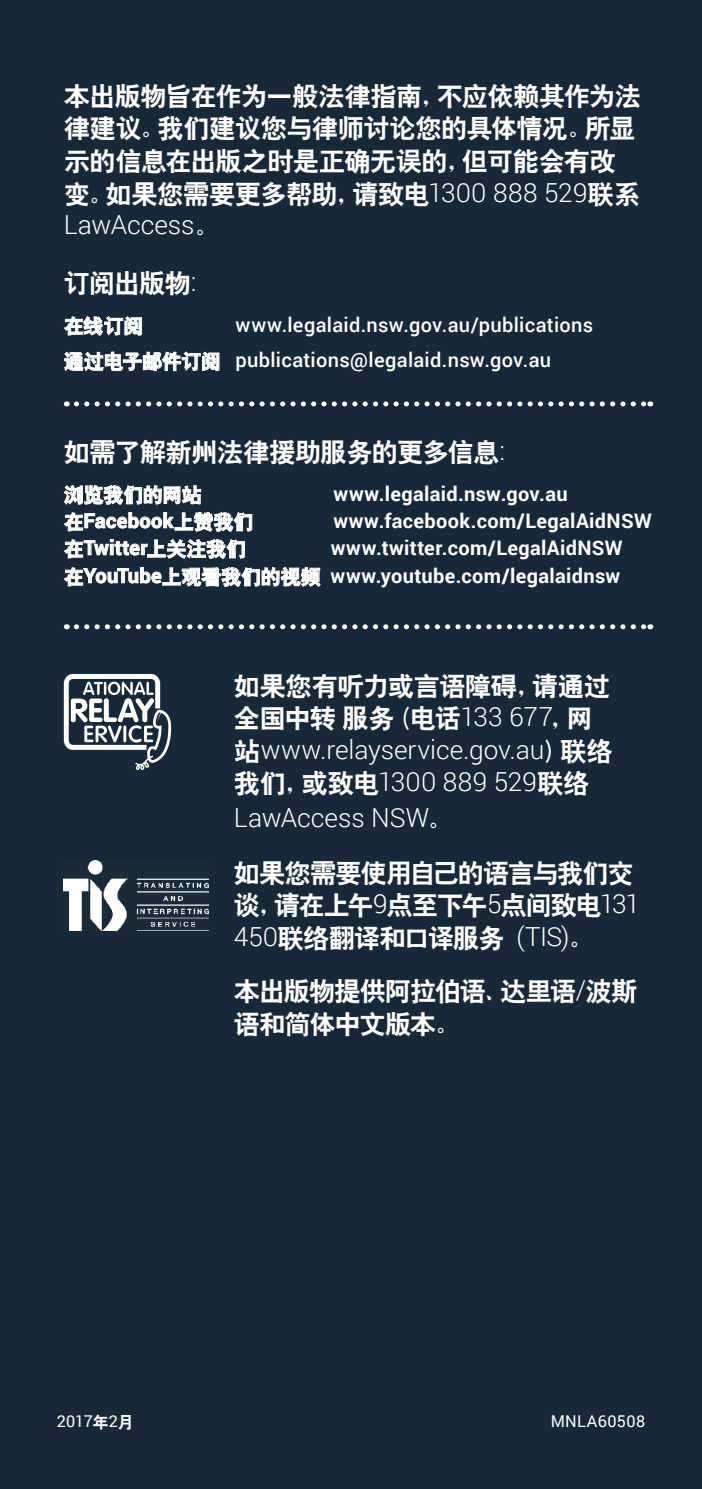
<style>
.page{position:relative;width:702px;height:1489px;background:#fff}
.page>*{position:absolute;margin:0;border:0;box-sizing:border-box;transform-origin:0 0}
.t1{font:26.25px/32.5px "Heiti CSEG";letter-spacing:-.03em;color:#fff}
.t2{font:300 26.25px/32.5px "Roboto";color:#fff}
.t3{font:700 20px/28px "Roboto";letter-spacing:.015em;color:#fff;text-align:right}
.t4{font:500 20px/35.5px "Roboto";letter-spacing:.015em;color:#fff}
.t5{font:20px "Heiti CSEG";letter-spacing:-.02em;color:#fff}
.t6{font:16.25px "Roboto";letter-spacing:.015em;color:#fff}
.s1{font-family:"Roboto";font-weight:300}
.s2{font-family:"Heiti CSEG";font-weight:400}
.s3{font-family:"Heiti CSEG"}
</style>
<div class="page">
<div style="left:0;top:0;width:702px;height:1488px;background:#172938"></div>
<svg style="left:76px;top:401px;width:574px;height:5px"></svg>
<svg style="left:76px;top:624px;width:574px;height:5px"></svg>
<svg style="left:64px;top:316px;width:78px;height:20px"></svg>
<svg style="left:64px;top:351px;width:155px;height:20px"></svg>
<svg style="left:64px;top:484px;width:188px;height:48px"></svg>
<svg style="left:64px;top:539px;width:181px;height:20px"></svg>
<svg style="left:64px;top:566px;width:257px;height:21px"></svg>
<svg style="left:64px;top:674px;width:108px;height:96px"></svg>
<img style="left:64px;top:860px;width:144px;height:70px">
<p class="t1" style="left:64px;top:80px;width:578px">本出版物旨在作为一般法律指南，不应依赖其作为法律建议。我们建议您与律师讨论您的具体情况。所显示的信息在出版之时是正确无误的，但可能会有改变。如果您需要更多帮助，请致电<span class="s1">1300 888 529</span>联系<br><span class="s1">LawAccess</span>。</p>
<p class="t1" style="left:64px;top:266px;width:134px">订阅出版物<span class="s1">:</span></p>
<p class="t5" style="left:64px;top:316px;width:81px">在线订阅</p>
<p class="t4" style="left:64px;top:306px;width:531px;text-indent:172px">www.legalaid.nsw.gov.au/publications<span class="s2">通过电子邮件订阅</span> publications@legalaid.nsw.gov.au</p>
<p class="t1" style="left:64px;top:435px;width:442px">如需了解新州法律援助服务的更多信息<span class="s1">:</span></p>
<p class="t5" style="left:64px;top:485px;width:139px">浏览我们的网站</p>
<p class="t3" style="left:333px;top:479px;width:235px">www.legalaid.nsw.gov.au</p>
<p class="t3" style="left:64px;top:506px;width:191px"><span class="s2">在</span>Facebook<span class="s2">上赞我们</span></p>
<p class="t3" style="left:333px;top:506px;width:319px">www.facebook.com/LegalAidNSW</p>
<p class="t3" style="left:64px;top:533px;width:184px"><span class="s2">在</span>Twitter<span class="s2">上关注我们</span></p>
<p class="t3" style="left:64px;top:533px;width:560px">www.twitter.com/LegalAidNSW<br><span class="s2">在</span>YouTube<span class="s2">上观看我们的视频</span> www.youtube.com/legalaidnsw</p>
<p class="t2" style="left:234px;top:667px;width:380px"><span class="s2">如果您有听力或言语障碍，请通过全国中转服务（电话</span>133 677<span class="s2">，网站</span>www.relayservice.gov.au<span class="s2">）联络我们，或致电</span>1300 889 529<span class="s2">联络</span></p>
<p class="t2" style="left:234px;top:800px;width:220px">LawAccess NSW<span class="s2">。</span></p>
<p class="t1" style="left:234px;top:856px;width:407px">如果您需要使用自己的语言与我们交谈，请在上午<span class="s1">9</span>点至下午<span class="s1">5</span>点间致电<span class="s1">131<br>450</span>联络翻译和口译服务 <span class="s1">(TIS)</span>。</p>
<p class="t1" style="left:234px;top:975px;width:405px">本出版物提供阿拉伯语、达里语<span class="s1">/</span>波斯语和简体中文版本。</p>
<p class="t6" style="left:57px;top:1409px;width:79px">2017<span class="s3">年</span>2<span class="s3">月</span></p>
<p class="t6" style="left:550px;top:1409px;width:96px">MNLA60508</p>
</div>
